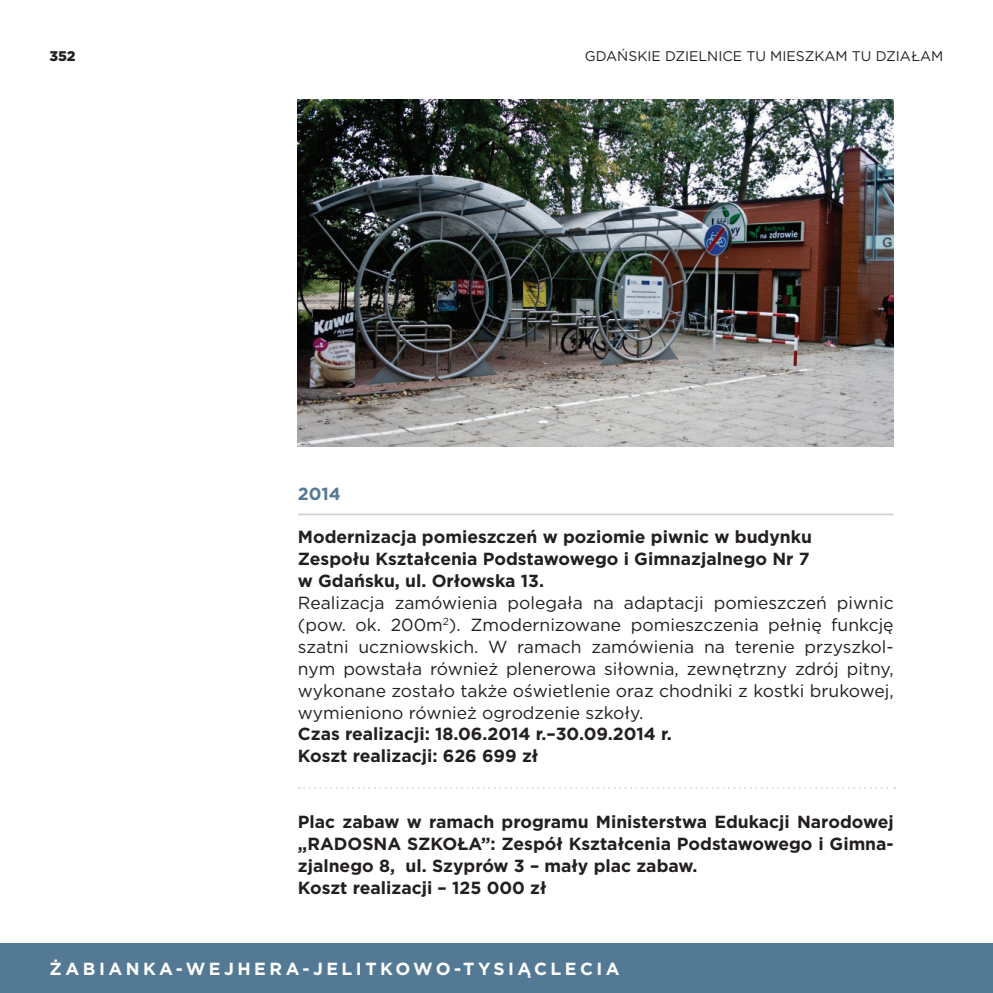
<style>
.page{position:relative;width:993px;height:993px;background:#fff}
.page>*{position:absolute;margin:0;border:0;box-sizing:border-box;transform-origin:0 0}
.t1{font:700 17.5px/21.9px "Gotham";color:#231f20}
.t2{font:17.5px/21.9px "Gotham";color:#231f20;text-align:justify}
.t3{font:700 17.5px "Gotham";letter-spacing:.2em;color:#fff}
.t4{font:700 17.5px "Gotham";color:#547994}
.t5{font:14px "Gotham";color:#231f20}
.t6{font:900 14px "Gotham";color:#231f20}
</style>
<div class="page">
<hr style="left:298px;top:513px;width:595px;height:2px;background:#d1d2d4">
<svg style="left:299px;top:787px;width:596px;height:1px"></svg>
<div style="left:0;top:943px;width:992px;height:49px;background:#547994"></div>
<img style="left:298px;top:99px;width:595px;height:347px">
<p class="t6" style="left:50px;top:46px;width:28px">352</p>
<p class="t5" style="left:584px;top:47px;width:360px">GDAŃSKIE DZIELNICE TU MIESZKAM TU DZIAŁAM</p>
<p class="t4" style="left:298px;top:481px;width:45px">2014</p>
<p class="t1" style="left:298px;top:526px;width:515px">Modernizacja pomieszczeń w poziomie piwnic w budynku<br>Zespołu Kształcenia Podstawowego i Gimnazjalnego Nr 7 w Gdańsku, ul. Orłowska 13.</p>
<p class="t2" style="left:298px;top:591px;width:597px">Realizacja zamówienia polegała na adaptacji pomieszczeń piwnic (pow. ok. 200m<sup>2</sup>). Zmodernizowane pomieszczenia pełnię funkcję szatni uczniowskich. W ramach zamówienia na terenie przyszkol&shy;nym powstała również plenerowa siłownia, zewnętrzny zdrój pitny, wykonane zostało także oświetlenie oraz chodniki z kostki brukowej, wymieniono również ogrodzenie szkoły.</p>
<p class="t1" style="left:298px;top:723px;width:375px">Czas realizacji: 18.06.2014 r.–30.09.2014 r.<br>Koszt realizacji: 626 699 zł</p>
<p class="t1" style="left:298px;top:810px;width:597px">Plac zabaw w ramach programu Ministerstwa Edukacji Narodowej „RADOSNA SZKOŁA”: Zespół Kształcenia Podstawowego i Gimna&shy;zjalnego 8, ul. Szyprów 3 – mały plac zabaw.<br>Koszt realizacji – 125 000 zł</p>
<p class="t3" style="left:50px;top:957px;width:571px">ŻABIANKA-WEJHERA-JELITKOWO-TYSIĄCLECIA</p>
</div>
